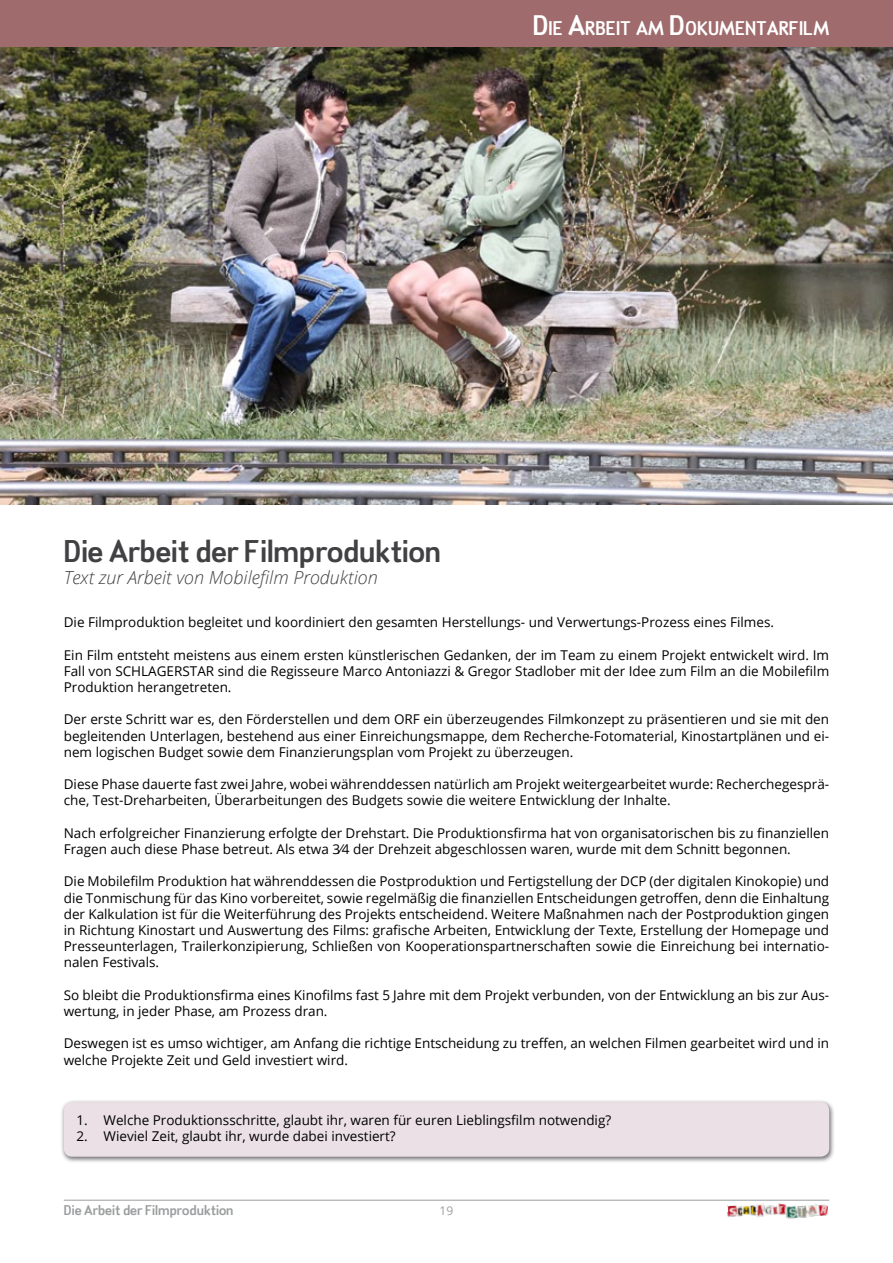
<style>
.page{position:relative;width:893px;height:1263px;background:#fff}
.page>*{position:absolute;margin:0;border:0;box-sizing:border-box;transform-origin:0 0}
.t1{font:30px "Tin Doghouse";color:#414043}
.t2{font:18.9px "Tin Doghouse";color:#fff}
.t3{font:italic 300 18px "Open Sans";color:#414043}
.t4{font:13.5px/16.2px "Open Sans";color:#000}
.t5{font:13.5px "Tin Doghouse";color:#9c9e9f}
.t6{font:12px "Open Sans";color:#9c9e9f}
.s1{font-size:27px}
</style>
<div class="page">
<hr style="left:64px;top:1200px;width:765px;height:1px;background:#9c9e9f">
<img style="left:727px;top:1200px;width:102px;height:19px">
<div style="left:60px;top:1099px;width:775px;height:64px;background:#414043;opacity:.75"></div>
<div style="left:64px;top:1102px;width:765px;height:55px;background:#ebe0e6;border-radius:9px"></div>
<img style="left:0;top:47px;width:893px;height:457px">
<div style="left:0;top:0;width:893px;height:47px;background:#9f6b6d"></div>
<h2 class="t2" style="left:533px;top:16px;width:298px"><span class="s1">D</span>IE <span class="s1">A</span>RBEIT AM <span class="s1">D</span>OKUMENTARFILM</h2>
<h1 class="t1" style="left:64px;top:533px;width:379px">Die Arbeit der Filmproduktion</h1>
<h3 class="t3" style="left:64px;top:565px;width:315px">Text zur Arbeit von Mobilefilm Produktion</h3>
<p class="t4" style="left:64px;top:614px;width:712px">Die Filmproduktion begleitet und koordiniert den gesamten Herstellungs- und Verwertungs-Prozess eines Filmes.</p>
<p class="t4" style="left:64px;top:646px;width:767px;text-align:justify">Ein Film entsteht meistens aus einem ersten künstlerischen Gedanken, der im Team zu einem Projekt entwickelt wird. Im Fall von SCHLAGERSTAR sind die Regisseure Marco Antoniazzi &amp; Gregor Stadlober mit der Idee zum Film an die Mobilefilm Produktion herangetreten.</p>
<p class="t4" style="left:64px;top:711px;width:767px;text-align:justify">Der erste Schritt war es, den Förderstellen und dem ORF ein überzeugendes Filmkonzept zu präsentieren und sie mit den begleitenden Unterlagen, bestehend aus einer Einreichungsmappe, dem Recherche-Fotomaterial, Kinostartplänen und ei&shy;nem logischen Budget sowie dem Finanzierungsplan vom Projekt zu überzeugen.</p>
<p class="t4" style="left:64px;top:776px;width:767px">Diese Phase dauerte fast zwei Jahre, wobei währenddessen natürlich am Projekt weitergearbeitet wurde: Recherchegesprä&shy;che, Test-Dreharbeiten, Überarbeitungen des Budgets sowie die weitere Entwicklung der Inhalte.</p>
<p class="t4" style="left:64px;top:824px;width:767px">Nach erfolgreicher Finanzierung erfolgte der Drehstart. Die Produktionsfirma hat von organisatorischen bis zu finanziellen<br>Fragen auch diese Phase betreut. Als etwa 3⁄4 der Drehzeit abgeschlossen waren, wurde mit dem Schnitt begonnen.</p>
<p class="t4" style="left:64px;top:873px;width:767px;text-align:justify">Die Mobilefilm Produktion hat währenddessen die Postproduktion und Fertigstellung der DCP (der digitalen Kinokopie) und die Tonmischung für das Kino vorbereitet, sowie regelmäßig die finanziellen Entscheidungen getroffen, denn die Einhaltung der Kalkulation ist für die Weiterführung des Projekts entscheidend. Weitere Maßnahmen nach der Postproduktion gingen in Richtung Kinostart und Auswertung des Films: grafische Arbeiten, Entwicklung der Texte, Erstellung der Homepage und Presseunterlagen, Trailerkonzipierung, Schließen von Kooperationspartnerschaften sowie die Einreichung bei internatio&shy;nalen Festivals.</p>
<p class="t4" style="left:64px;top:986px;width:767px">So bleibt die Produktionsfirma eines Kinofilms fast 5 Jahre mit dem Projekt verbunden, von der Entwicklung an bis zur Aus&shy;wertung, in jeder Phase, am Prozess dran.</p>
<p class="t4" style="left:64px;top:1035px;width:767px">Deswegen ist es umso wichtiger, am Anfang die richtige Entscheidung zu treffen, an welchen Filmen gearbeitet wird und in welche Projekte Zeit und Geld investiert wird.</p>
<p class="t4" style="left:77px;top:1112px;width:536px">1. Welche Produktionsschritte, glaubt ihr, waren für euren Lieblingsfilm notwendig?</p>
<p class="t4" style="left:77px;top:1128px;width:321px">2. Wieviel Zeit, glaubt ihr, wurde dabei investiert?</p>
<p class="t5" style="left:64px;top:1201px;width:171px">Die Arbeit der Filmproduktion</p>
<p class="t6" style="left:440px;top:1202px;width:15px">19</p>
</div>
